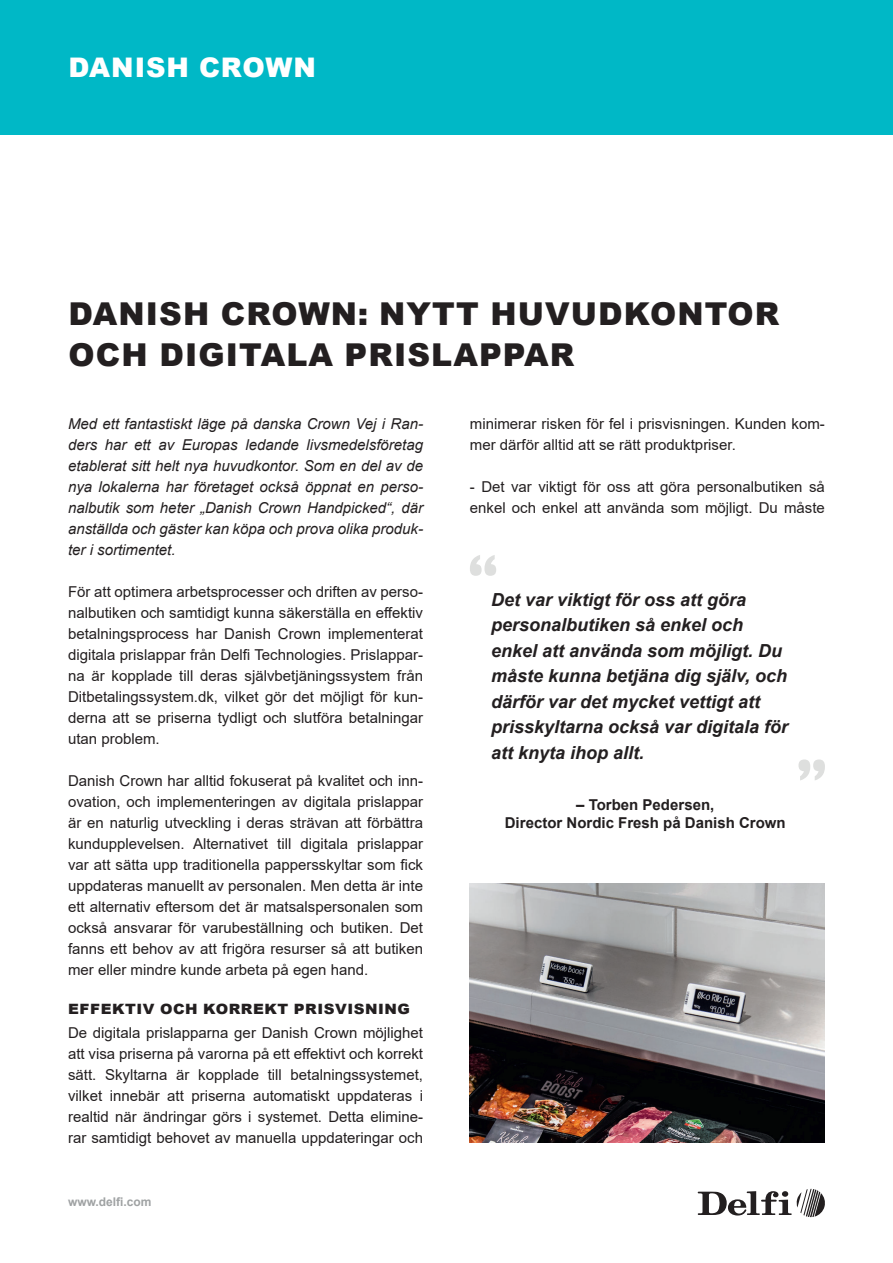
<style>
.page{position:relative;width:893px;height:1263px;background:#fff}
.page>*{position:absolute;margin:0;border:0;box-sizing:border-box;transform-origin:0 0}
.t1{font:900 31.5px/40.5px "Arial";letter-spacing:.035em;color:#231f20}
.t2{font:900 27px "Arial";letter-spacing:.035em;color:#fff}
.t3{font:italic 700 18px/25.5px "Arial";color:#231f20}
.t4{font:15px/21px "Arial";color:#231f20;text-align:justify}
.t5{font:italic 15px/21px "Arial";color:#231f20;text-align:justify}
.t6{font:700 15px/18px "Arial";color:#231f20;text-align:center}
.t7{font:900 14.25px "Arial";letter-spacing:.035em;color:#231f20;scale:1.06 1}
.t8{font:700 12px "Arial";color:#9fa2a3}
</style>
<div class="page">
<svg style="left:698px;top:1189px;width:127px;height:28px"></svg>
<div style="left:0;top:0;width:893px;height:135px;background:#00b8c6"></div>
<img style="left:470px;top:884px;width:355px;height:259px">
<svg style="left:470px;top:555px;width:26px;height:21px"></svg>
<svg style="left:798px;top:759px;width:27px;height:21px"></svg>
<h2 class="t2" style="left:69px;top:52px;width:249px">DANISH CROWN</h2>
<h1 class="t1" style="left:69px;top:294px;width:712px">DANISH CROWN: NYTT HUVUDKONTOR<br>OCH DIGITALA PRISLAPPAR</h1>
<p class="t5" style="left:68px;top:414px;width:357px">Med ett fantastiskt läge på danska Crown Vej i Ran&shy;ders har ett av Europas ledande livsmedelsföretag etablerat sitt helt nya huvudkontor. Som en del av de nya lokalerna har företaget också öppnat en perso&shy;nalbutik som heter „Danish Crown Handpicked“, där anställda och gäster kan köpa och prova olika produk&shy;ter i sortimentet.</p>
<p class="t4" style="left:68px;top:582px;width:357px">För att optimera arbetsprocesser och driften av perso&shy;nalbutiken och samtidigt kunna säkerställa en effektiv betalningsprocess har Danish Crown implementerat digitala prislappar från Delfi Technologies. Prislappar&shy;na är kopplade till deras självbetjäningssystem från Ditbetalingssystem.dk, vilket gör det möjligt för kun&shy;derna att se priserna tydligt och slutföra betalningar utan problem.</p>
<p class="t4" style="left:68px;top:771px;width:357px">Danish Crown har alltid fokuserat på kvalitet och inn&shy;ovation, och implementeringen av digitala prislappar är en naturlig utveckling i deras strävan att förbättra kundupplevelsen. Alternativet till digitala prislappar var att sätta upp traditionella pappersskyltar som fick uppdateras manuellt av personalen. Men detta är inte ett alternativ eftersom det är matsalspersonalen som också ansvarar för varubeställning och butiken. Det fanns ett behov av att frigöra resurser så att butiken mer eller mindre kunde arbeta på egen hand.</p>
<p class="t7" style="left:68px;top:1001px;width:324px">EFFEKTIV OCH KORREKT PRISVISNING</p>
<p class="t4" style="left:68px;top:1023px;width:357px">De digitala prislapparna ger Danish Crown möjlighet att visa priserna på varorna på ett effektivt och korrekt sätt. Skyltarna är kopplade till betalningssystemet, vilket innebär att priserna automatiskt uppdateras i realtid när ändringar görs i systemet. Detta elimine&shy;rar samtidigt behovet av manuella uppdateringar och</p>
<p class="t8" style="left:68px;top:1193px;width:85px">www.delfi.com</p>
<p class="t4" style="left:470px;top:413px;width:357px">minimerar risken för fel i prisvisningen. Kunden kom&shy;mer därför alltid att se rätt produktpriser.</p>
<p class="t4" style="left:470px;top:477px;width:357px">- Det var viktigt för oss att göra personalbutiken så enkel och enkel att använda som möjligt. Du måste</p>
<p class="t3" style="left:491px;top:588px;width:299px">Det var viktigt för oss att göra personalbutiken så enkel och enkel att använda som möjligt. Du måste kunna betjäna dig själv, och därför var det mycket vettigt att prisskyltarna också var digitala för att knyta ihop allt.</p>
<p class="t6" style="left:505px;top:797px;width:282px">– Torben Pedersen,<br>Director Nordic Fresh på Danish Crown</p>
</div>
